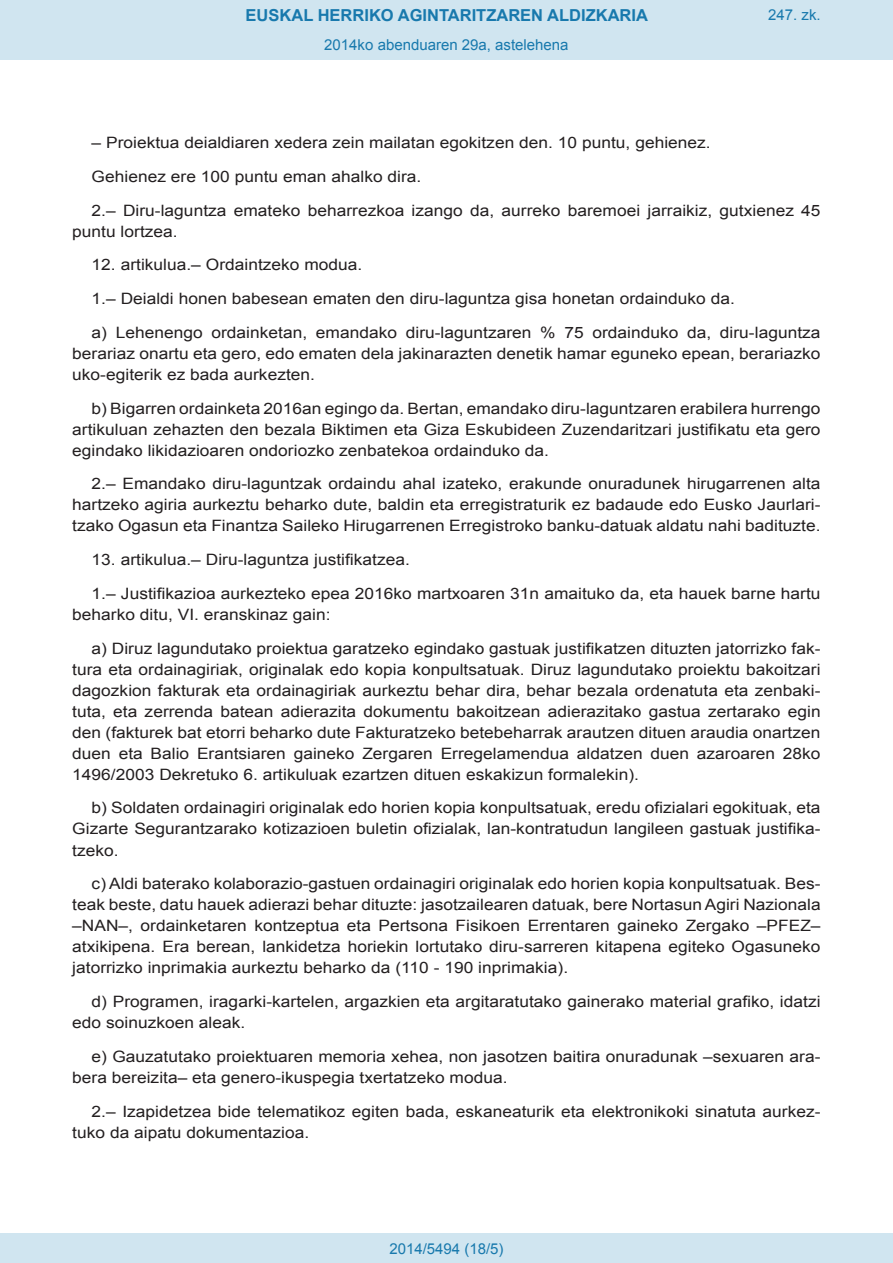
<style>
.page{position:relative;width:893px;height:1263px;background:#fff}
.page>*{position:absolute;margin:0;border:0;box-sizing:border-box;transform-origin:0 0}
.t1{font:700 16.5px "Arial";color:#1879ad}
.BOPVDetalle{font:15.6px/21px "Arial";color:#231f20;text-align:justify;scale:1.11 1}
.Paginacion_Centro{font:15px "Arial";color:#1879ad}
</style>
<div class="page">
<div style="left:0;top:0;width:893px;height:60px;background:#d0e5f0"></div>
<div style="left:0;top:1233px;width:893px;height:30px;background:#d0e5f0"></div>
<p class="t1" style="left:246px;top:4px;width:404px">EUSKAL HERRIKO AGINTARITZAREN ALDIZKARIA</p>
<p class="Paginacion_Centro" style="left:324px;top:35px;width:246px">2014ko abenduaren 29a, astelehena</p>
<p class="Paginacion_Centro" style="left:768px;top:5px;width:54px">247. zk.</p>
<p class="BOPVDetalle" style="left:92px;top:132px;width:559px">– Proiektua deialdiaren xedera zein mailatan egokitzen den. 10 puntu, gehienez.</p>
<p class="BOPVDetalle" style="left:92px;top:166px;width:299px">Gehienez ere 100 puntu eman ahalko dira.</p>
<p class="BOPVDetalle" style="left:72px;top:200px;width:676px;text-indent:19px">2.– Diru-laguntza emateko beharrezkoa izango da, aurreko baremoei jarraikiz, gutxienez 45 puntu lortzea.</p>
<p class="BOPVDetalle" style="left:92px;top:255px;width:245px">12. artikulua.– Ordaintzeko modua.</p>
<p class="BOPVDetalle" style="left:92px;top:288px;width:581px">1.– Deialdi honen babesean ematen den diru-laguntza gisa honetan ordainduko da.</p>
<p class="BOPVDetalle" style="left:72px;top:322px;width:676px;text-indent:19px">a) Lehenengo ordainketan, emandako diru-laguntzaren % 75 ordainduko da, diru-laguntza berariaz onartu eta gero, edo ematen dela jakinarazten denetik hamar eguneko epean, berariazko uko-egiterik ez bada aurkezten.</p>
<p class="BOPVDetalle" style="left:72px;top:398px;width:676px;text-indent:19px">b) Bigarren ordainketa 2016an egingo da. Bertan, emandako diru-laguntzaren erabilera hurrengo artikuluan zehazten den bezala Biktimen eta Giza Eskubideen Zuzendaritzari justifikatu eta gero egindako likidazioaren ondoriozko zenbatekoa ordainduko da.</p>
<p class="BOPVDetalle" style="left:72px;top:474px;width:676px;text-indent:19px">2.– Emandako diru-laguntzak ordaindu ahal izateko, erakunde onuradunek hirugarrenen alta hartzeko agiria aurkeztu beharko dute, baldin eta erregistraturik ez badaude edo Eusko Jaurlari&shy;tzako Ogasun eta Finantza Saileko Hirugarrenen Erregistroko banku-datuak aldatu nahi badituzte.</p>
<p class="BOPVDetalle" style="left:92px;top:549px;width:288px">13. artikulua.– Diru-laguntza justifikatzea.</p>
<p class="BOPVDetalle" style="left:72px;top:583px;width:676px;text-indent:19px">1.– Justifikazioa aurkezteko epea 2016ko martxoaren 31n amaituko da, eta hauek barne hartu beharko ditu, VI. eranskinaz gain:</p>
<p class="BOPVDetalle" style="left:72px;top:638px;width:676px;text-indent:19px">a) Diruz lagundutako proiektua garatzeko egindako gastuak justifikatzen dituzten jatorrizko fak&shy;tura eta ordainagiriak, originalak edo kopia konpultsatuak. Diruz lagundutako proiektu bakoitzari dagozkion fakturak eta ordainagiriak aurkeztu behar dira, behar bezala ordenatuta eta zenbaki&shy;tuta, eta zerrenda batean adierazita dokumentu bakoitzean adierazitako gastua zertarako egin den (fakturek bat etorri beharko dute Fakturatzeko betebeharrak arautzen dituen araudia onartzen duen eta Balio Erantsiaren gaineko Zergaren Erregelamendua aldatzen duen azaroaren 28ko 1496/2003 Dekretuko 6. artikuluak ezartzen dituen eskakizun formalekin).</p>
<p class="BOPVDetalle" style="left:72px;top:798px;width:676px;text-indent:19px">b) Soldaten ordainagiri originalak edo horien kopia konpultsatuak, eredu ofizialari egokituak, eta Gizarte Segurantzarako kotizazioen buletin ofizialak, lan-kontratudun langileen gastuak justifika&shy;tzeko.</p>
<p class="BOPVDetalle" style="left:72px;top:873px;width:676px;text-indent:19px">c) Aldi baterako kolaborazio-gastuen ordainagiri originalak edo horien kopia konpultsatuak. Bes&shy;teak beste, datu hauek adierazi behar dituzte: jasotzailearen datuak, bere Nortasun Agiri Nazionala –NAN–, ordainketaren kontzeptua eta Pertsona Fisikoen Errentaren gaineko Zergako –PFEZ– atxikipena. Era berean, lankidetza horiekin lortutako diru-sarreren kitapena egiteko Ogasuneko jatorrizko inprimakia aurkeztu beharko da (110 - 190 inprimakia).</p>
<p class="BOPVDetalle" style="left:72px;top:991px;width:676px;text-indent:19px">d) Programen, iragarki-kartelen, argazkien eta argitaratutako gainerako material grafiko, idatzi edo soinuzkoen aleak.</p>
<p class="BOPVDetalle" style="left:72px;top:1046px;width:676px;text-indent:19px">e) Gauzatutako proiektuaren memoria xehea, non jasotzen baitira onuradunak –sexuaren ara&shy;bera bereizita– eta genero-ikuspegia txertatzeko modua.</p>
<p class="BOPVDetalle" style="left:72px;top:1101px;width:676px;text-indent:19px">2.– Izapidetzea bide telematikoz egiten bada, eskaneaturik eta elektronikoki sinatuta aurkez&shy;tuko da aipatu dokumentazioa.</p>
<p class="Paginacion_Centro" style="left:389px;top:1238px;width:116px">2014/5494 (18/5)</p>
</div>
